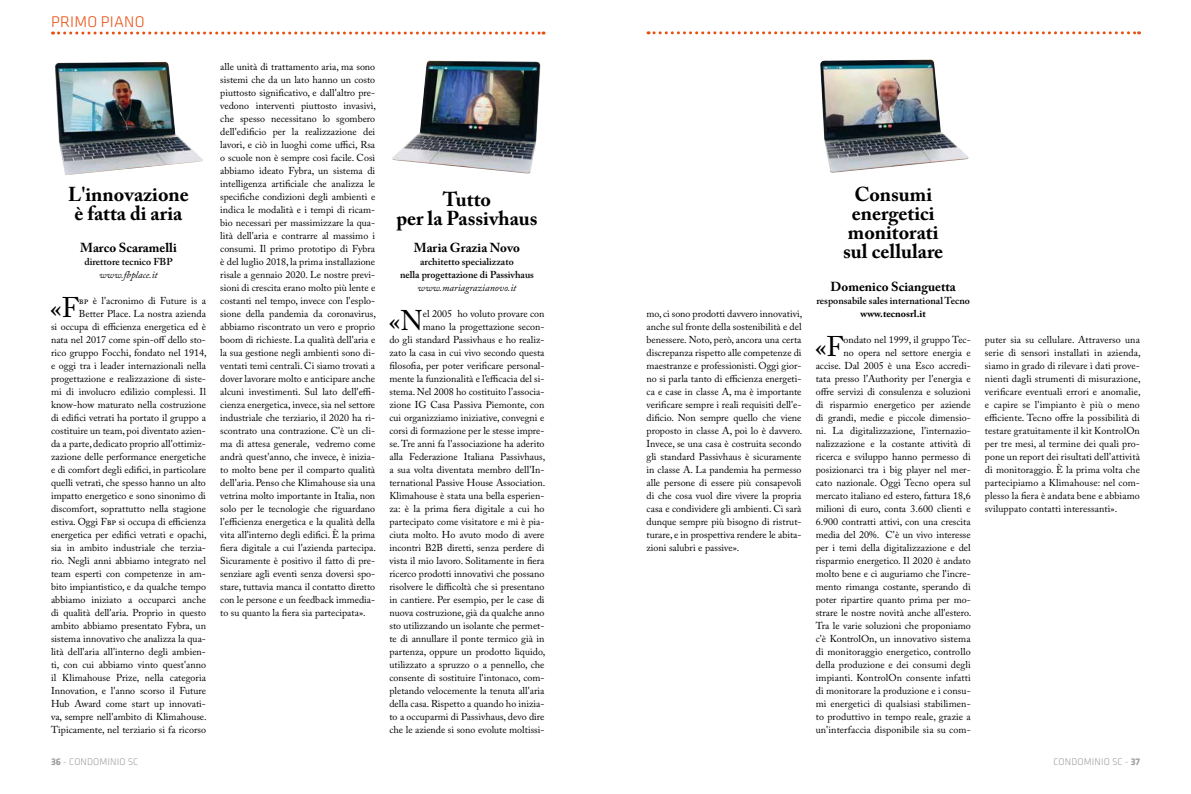
<style>
.page{position:relative;width:1191px;height:794px;background:#fff}
.page>*{position:absolute;margin:0;border:0;box-sizing:border-box;transform-origin:0 0}
.t1{font:28.3px "Adobe Caslon Pro";color:#000}
.t2{font:700 20px/19px "Adobe Caslon Pro";color:#000;text-align:center}
.t3{font:16px "Klavika Light TF";letter-spacing:.015em;color:#e94e0f}
.t4{font:700 13px "Adobe Caslon Pro";color:#000}
.t5{font:10px/13px "Adobe Caslon Pro";color:#000;text-align:justify}
.t6{font:600 10px/13px "Adobe Caslon Pro";color:#000;text-align:center}
.t7{font:italic 10px "Adobe Caslon Pro";color:#000}
.t8{font:300 10px "Klavika";letter-spacing:.015em;color:#9d9d9c}
.t9{font:700 10px "Adobe Caslon Pro";color:#000}
.s1{font-weight:700}
</style>
<div class="page">
<svg style="left:53px;top:32px;width:491px;height:3px"></svg>
<svg style="left:648px;top:31px;width:491px;height:3px"></svg>
<img style="left:55px;top:62px;width:148px;height:113px">
<img style="left:392px;top:60px;width:149px;height:114px">
<img style="left:820px;top:60px;width:149px;height:113px">
<h3 class="t3" style="left:51px;top:13px;width:95px">PRIMO PIANO</h3>
<h2 class="t2" style="left:68px;top:185px;width:122px">L'innovazione è fatta di aria</h2>
<h3 class="t4" style="left:80px;top:240px;width:98px">Marco Scaramelli</h3>
<p class="t6" style="left:84px;top:255px;width:90px">direttore tecnico FBP</p>
<p class="t7" style="left:99px;top:268px;width:60px">www.fbplace.it</p>
<h1 class="t1" style="left:50px;top:290px;width:30px">«F</h1>
<p class="t5" style="left:51px;top:294px;width:157px;text-align:right">bp è l'acronimo di Future is a<br>Better Place. La nostra azienda<br>si occupa di efficienza energetica ed è nata nel 2017 come spin-off dello sto&shy;rico gruppo Focchi, fondato nel 1914, e oggi tra i leader internazionali nella progettazione e realizzazione di siste&shy;mi di involucro edilizio complessi. Il know-how maturato nella costruzione di edifici vetrati ha portato il gruppo a costituire un team, poi diventato azien&shy;da a parte, dedicato proprio all'ottimiz&shy;zazione delle performance energetiche e di comfort degli edifici, in particolare quelli vetrati, che spesso hanno un alto impatto energetico e sono sinonimo di discomfort, soprattutto nella stagione estiva. Oggi Fbp si occupa di efficienza energetica per edifici vetrati e opachi, sia in ambito industriale che terzia&shy;rio. Negli anni abbiamo integrato nel team esperti con competenze in am&shy;bito impiantistico, e da qualche tempo abbiamo iniziato a occuparci anche di qualità dell'aria. Proprio in questo ambito abbiamo presentato Fybra, un sistema innovativo che analizza la qua&shy;lità dell'aria all'interno degli ambien&shy;ti, con cui abbiamo vinto quest'anno il Klimahouse Prize, nella categoria Innovation, e l'anno scorso il Future Hub Award come start up innovati&shy;va, sempre nell'ambito di Klimahouse.<br>Tipicamente, nel terziario si fa ricorso</p>
<p class="t8" style="left:51px;top:756px;width:89px"><span class="s1">36</span> - CONDOMINIO SC</p>
<p class="t5" style="left:220px;top:60px;width:157px">alle unità di trattamento aria, ma sono sistemi che da un lato hanno un costo piuttosto significativo, e dall'altro pre&shy;vedono interventi piuttosto invasivi, che spesso necessitano lo sgombero dell'edificio per la realizzazione dei lavori, e ciò in luoghi come uffici, Rsa o scuole non è sempre così facile. Così abbiamo ideato Fybra, un sistema di intelligenza artificiale che analizza le specifiche condizioni degli ambienti e indica le modalità e i tempi di ricam&shy;bio necessari per massimizzare la qua&shy;lità dell'aria e contrarre al massimo i consumi. Il primo prototipo di Fybra è del luglio 2018, la prima installazione risale a gennaio 2020. Le nostre previ&shy;sioni di crescita erano molto più lente e costanti nel tempo, invece con l'esplo&shy;sione della pandemia da coronavirus, abbiamo riscontrato un vero e proprio boom di richieste. La qualità dell'aria e la sua gestione negli ambienti sono di&shy;ventati temi centrali. Ci siamo trovati a dover lavorare molto e anticipare anche alcuni investimenti. Sul lato dell'effi&shy;cienza energetica, invece, sia nel settore industriale che terziario, il 2020 ha ri&shy;scontrato una contrazione. C'è un cli&shy;ma di attesa generale, vedremo come andrà quest'anno, che invece, è inizia&shy;to molto bene per il comparto qualità dell'aria. Penso che Klimahouse sia una vetrina molto importante in Italia, non solo per le tecnologie che riguardano l'efficienza energetica e la qualità della vita all'interno degli edifici. È la prima fiera digitale a cui l'azienda partecipa.<br>Sicuramente è positivo il fatto di pre&shy;senziare agli eventi senza doversi spo&shy;stare, tuttavia manca il contatto diretto con le persone e un feedback immedia&shy;to su quanto la fiera sia partecipata».</p>
<h2 class="t2" style="left:396px;top:189px;width:143px">Tutto<br>per la Passivhaus</h2>
<h3 class="t4" style="left:414px;top:240px;width:108px">Maria Grazia Novo</h3>
<p class="t6" style="left:400px;top:255px;width:135px">architetto specializzato<br>nella progettazione di Passivhaus</p>
<p class="t7" style="left:417px;top:281px;width:100px">www.mariagrazianovo.it</p>
<h1 class="t1" style="left:389px;top:303px;width:36px">«N</h1>
<p class="t5" style="left:389px;top:307px;width:157px;text-align:right">el 2005 ho voluto provare con<br>mano la progettazione secon-<br>do gli standard Passivhaus e ho realiz&shy;zato la casa in cui vivo secondo questa filosofia, per poter verificare personal&shy;mente la funzionalità e l’efficacia del si&shy;stema. Nel 2008 ho costituito l’associa&shy;zione IG Casa Passiva Piemonte, con cui organizziamo iniziative, convegni e corsi di formazione per le stesse impre&shy;se. Tre anni fa l'associazione ha aderito alla Federazione Italiana Passivhaus, a sua volta diventata membro dell'In&shy;ternational Passive House Association.<br>Klimahouse è stata una bella esperien&shy;za: è la prima fiera digitale a cui ho partecipato come visitatore e mi è pia&shy;ciuta molto. Ho avuto modo di avere incontri B2B diretti, senza perdere di vista il mio lavoro. Solitamente in fiera ricerco prodotti innovativi che possano risolvere le difficoltà che si presentano in cantiere. Per esempio, per le case di nuova costruzione, già da qualche anno sto utilizzando un isolante che permet&shy;te di annullare il ponte termico già in partenza, oppure un prodotto liquido, utilizzato a spruzzo o a pennello, che consente di sostituire l'intonaco, com&shy;pletando velocemente la tenuta all'aria della casa. Rispetto a quando ho inizia&shy;to a occuparmi di Passivhaus, devo dire che le aziende si sono evolute moltissi-</p>
<p class="t5" style="left:646px;top:307px;width:157px">mo, ci sono prodotti davvero innovativi, anche sul fronte della sostenibilità e del benessere. Noto, però, ancora una certa discrepanza rispetto alle competenze di maestranze e professionisti. Oggi gior&shy;no si parla tanto di efficienza energeti&shy;ca e case in classe A, ma è importante verificare sempre i reali requisiti dell'e&shy;dificio. Non sempre quello che viene proposto in classe A, poi lo è davvero.<br>Invece, se una casa è costruita secondo gli standard Passivhaus è sicuramente in classe A. La pandemia ha permesso alle persone di essere più consapevoli di che cosa vuol dire vivere la propria casa e condividere gli ambienti. Ci sarà dunque sempre più bisogno di ristrut&shy;turare, e in prospettiva rendere le abita&shy;zioni salubri e passive».</p>
<h2 class="t2" style="left:843px;top:185px;width:102px">Consumi energetici monitorati sul cellulare</h2>
<h3 class="t4" style="left:830px;top:279px;width:127px">Domenico Scianguetta</h3>
<p class="t6" style="left:816px;top:294px;width:155px">responsabile sales international Tecno</p>
<p class="t9" style="left:860px;top:307px;width:67px">www.tecnosrl.it</p>
<h1 class="t1" style="left:815px;top:329px;width:30px">«F</h1>
<p class="t5" style="left:815px;top:333px;width:157px;text-align:right">ondato nel 1999, il gruppo Tec-<br>no opera nel settore energia e<br>accise. Dal 2005 è una Esco accredi&shy;tata presso l’Authority per l'energia e offre servizi di consulenza e soluzioni di risparmio energetico per aziende di grandi, medie e piccole dimensio&shy;ni. La digitalizzazione, l'internazio&shy;nalizzazione e la costante attività di ricerca e sviluppo hanno permesso di posizionarci tra i big player nel mer&shy;cato nazionale. Oggi Tecno opera sul mercato italiano ed estero, fattura 18,6 milioni di euro, conta 3.600 clienti e 6.900 contratti attivi, con una crescita media del 20%. C'è un vivo interesse per i temi della digitalizzazione e del risparmio energetico. Il 2020 è andato molto bene e ci auguriamo che l'incre&shy;mento rimanga costante, sperando di poter ripartire quanto prima per mo&shy;strare le nostre novità anche all'estero.<br>Tra le varie soluzioni che proponiamo c'è KontrolOn, un innovativo sistema di monitoraggio energetico, controllo della produzione e dei consumi degli impianti. KontrolOn consente infatti di monitorare la produzione e i consu&shy;mi energetici di qualsiasi stabilimen&shy;to produttivo in tempo reale, grazie a un'interfaccia disponibile sia su com-</p>
<p class="t5" style="left:985px;top:333px;width:157px">puter sia su cellulare. Attraverso una serie di sensori installati in azienda, siamo in grado di rilevare i dati prove&shy;nienti dagli strumenti di misurazione, verificare eventuali errori e anomalie, e capire se l'impianto è più o meno efficiente. Tecno offre la possibilità di testare gratuitamente il kit KontrolOn per tre mesi, al termine dei quali pro&shy;pone un report dei risultati dell'attività di monitoraggio. È la prima volta che partecipiamo a Klimahouse: nel com&shy;plesso la fiera è andata bene e abbiamo sviluppato contatti interessanti».</p>
<p class="t8" style="left:1053px;top:756px;width:88px">CONDOMINIO SC - <span class="s1">37</span></p>
</div>
